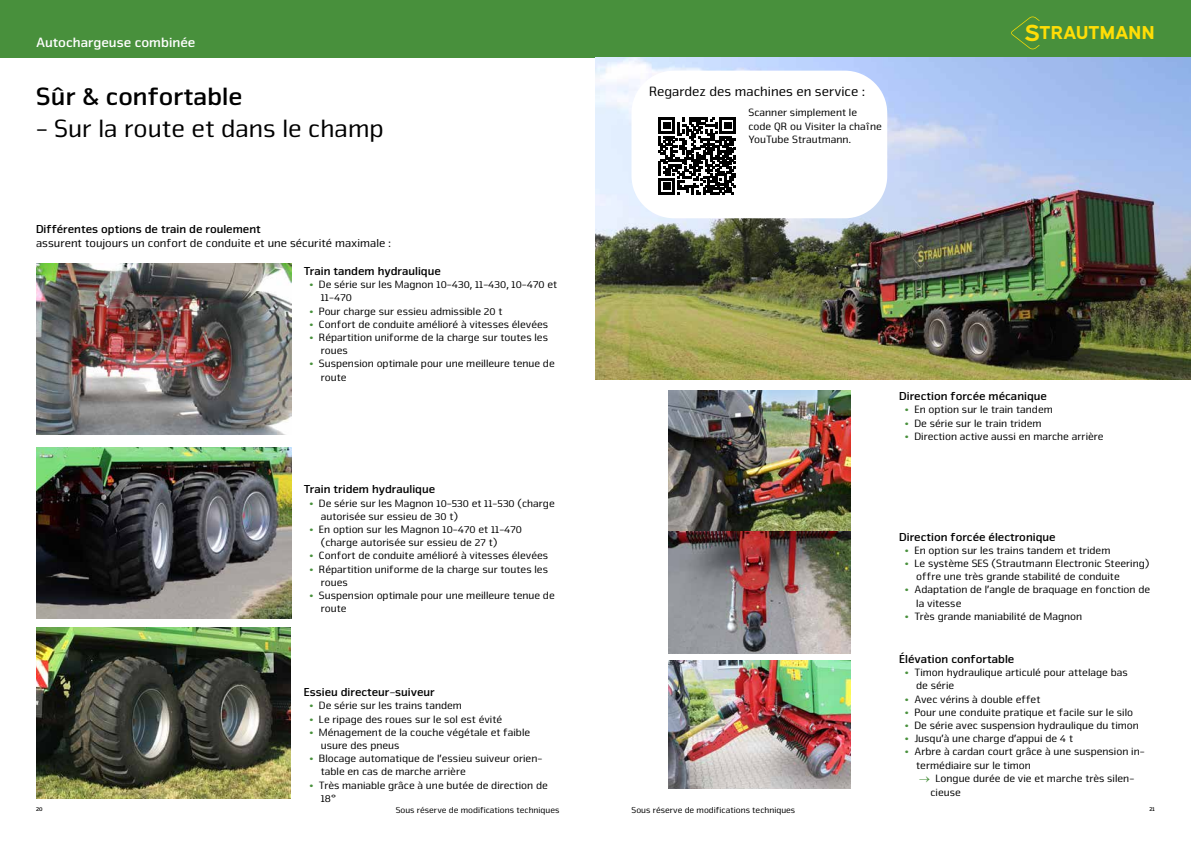
<style>
.page{position:relative;width:1191px;height:842px;background:#fff}
.page>*{position:absolute;margin:0;border:0;box-sizing:border-box;transform-origin:0 0}
.t1{font:26px "Nuri Pro";color:#000}
.t2{font:700 26px "Nuri Pro";color:#000}
.t3{font:700 18.7px "Expressway Rg";color:#ffdd06}
.t4{font:14px "Nuri Pro";color:#000}
.t5{font:700 14px "Nuri Pro";color:#fff}
.t6{font:700 12px "Nuri Pro";color:#000}
.t7{font:12px "Nuri Pro";color:#000}
.t8{font:11px/13.2px "Nuri Pro";color:#000}
.t9{font:9px "Nuri Pro";color:#000}
.t10{font:700 6px "Nuri Pro";color:#000}
.s1{font-weight:700;color:#48903c}
.s2{font-size:23.4px}
.s3{color:#48903c}
</style>
<div class="page">
<div style="left:0;top:0;width:1191px;height:57px;background:#48903c"></div>
<svg style="left:1011px;top:16px;width:28px;height:33px"></svg>
<img style="left:36px;top:628px;width:255px;height:170px">
<img style="left:36px;top:448px;width:256px;height:170px">
<img style="left:36px;top:264px;width:256px;height:170px">
<img style="left:595px;top:57px;width:596px;height:322px">
<div style="left:631px;top:71px;width:256px;height:147px;background:#fff;border-radius:43px"></div>
<svg style="left:658px;top:117px;width:78px;height:78px"></svg>
<img style="left:668px;top:661px;width:182px;height:127px">
<img style="left:668px;top:530px;width:182px;height:123px">
<img style="left:668px;top:391px;width:182px;height:139px">
<p class="t5" style="left:36px;top:34px;width:161px">Autochargeuse combinée</p>
<h1 class="t2" style="left:36px;top:81px;width:208px">Sûr &amp; confortable</h1>
<h1 class="t1" style="left:36px;top:113px;width:349px">- Sur la route et dans le champ</h1>
<p class="t6" style="left:36px;top:221px;width:226px">Différentes options de train de roulement</p>
<p class="t7" style="left:36px;top:236px;width:356px">assurent toujours un confort de conduite et une sécurité maximale :</p>
<p class="t6" style="left:304px;top:264px;width:138px">Train tandem hydraulique</p>
<p class="t8" style="left:321px;top:278px;width:238px;text-indent:-11px"><span class="s1">•</span> De série sur les Magnon 10-430, 11-430, 10-470 et<br>11-470</p>
<p class="t8" style="left:309px;top:304px;width:195px"><span class="s1">•</span> Pour charge sur essieu admissible 20 t</p>
<p class="t8" style="left:309px;top:318px;width:240px"><span class="s1">•</span> Confort de conduite amélioré à vitesses élevées</p>
<p class="t8" style="left:321px;top:331px;width:229px;text-indent:-11px"><span class="s1">•</span> Répartition uniforme de la charge sur toutes les roues</p>
<p class="t8" style="left:321px;top:357px;width:235px;text-indent:-11px"><span class="s1">•</span> Suspension optimale pour une meilleure tenue de route</p>
<p class="t6" style="left:304px;top:482px;width:133px">Train tridem hydraulique</p>
<p class="t8" style="left:321px;top:496px;width:235px;text-indent:-11px"><span class="s1">•</span> De série sur les Magnon 10-530 et 11-530 (charge autorisée sur essieu de 30 t)</p>
<p class="t8" style="left:321px;top:523px;width:203px;text-indent:-11px"><span class="s1">•</span> En option sur les Magnon 10-470 et 11-470 (charge autorisée sur essieu de 27 t)</p>
<p class="t8" style="left:309px;top:549px;width:240px"><span class="s1">•</span> Confort de conduite amélioré à vitesses élevées</p>
<p class="t8" style="left:321px;top:562px;width:229px;text-indent:-11px"><span class="s1">•</span> Répartition uniforme de la charge sur toutes les roues</p>
<p class="t8" style="left:321px;top:589px;width:235px;text-indent:-11px"><span class="s1">•</span> Suspension optimale pour une meilleure tenue de route</p>
<p class="t6" style="left:304px;top:685px;width:133px">Essieu directeur-suiveur</p>
<p class="t8" style="left:309px;top:699px;width:154px"><span class="s1">•</span> De série sur les trains tandem</p>
<p class="t8" style="left:309px;top:712px;width:194px"><span class="s1">•</span> Le ripage des roues sur le sol est évité</p>
<p class="t8" style="left:321px;top:726px;width:211px;text-indent:-11px"><span class="s1">•</span> Ménagement de la couche végétale et faible usure des pneus</p>
<p class="t8" style="left:321px;top:752px;width:223px;text-indent:-11px"><span class="s1">•</span> Blocage automatique de l’essieu suiveur orien&shy;table en cas de marche arrière</p>
<p class="t8" style="left:321px;top:778px;width:228px;text-indent:-11px"><span class="s1">•</span> Très maniable grâce à une butée de direction de<br>18°</p>
<p class="t4" style="left:649px;top:84px;width:217px">Regardez des machines en service :</p>
<p class="t8" style="left:748px;top:106px;width:135px">Scanner simplement le code QR ou Visiter la chaîne<br>YouTube Strautmann.</p>
<h2 class="t3" style="left:1024px;top:18px;width:132px"><span class="s2">S</span>TRAUTMANN</h2>
<p class="t6" style="left:899px;top:389px;width:149px">Direction forcée mécanique</p>
<p class="t8" style="left:905px;top:403px;width:149px"><span class="s1">•</span> En option sur le train tandem</p>
<p class="t8" style="left:905px;top:416px;width:138px"><span class="s1">•</span> De série sur le train tridem</p>
<p class="t8" style="left:905px;top:430px;width:200px"><span class="s1">•</span> Direction active aussi en marche arrière</p>
<p class="t6" style="left:899px;top:529px;width:158px">Direction forcée électronique</p>
<p class="t8" style="left:905px;top:544px;width:207px"><span class="s1">•</span> En option sur les trains tandem et tridem</p>
<p class="t8" style="left:916px;top:557px;width:235px;text-indent:-11px"><span class="s1">•</span> Le système SES (Strautmann Electronic Steering) offre une très grande stabilité de conduite</p>
<p class="t8" style="left:916px;top:583px;width:235px;text-indent:-11px"><span class="s1">•</span> Adaptation de l’angle de braquage en fonction de la vitesse</p>
<p class="t8" style="left:905px;top:610px;width:179px"><span class="s1">•</span> Très grande maniabilité de Magnon</p>
<p class="t6" style="left:899px;top:652px;width:117px">Élévation confortable</p>
<p class="t8" style="left:916px;top:666px;width:213px;text-indent:-11px"><span class="s1">•</span> Timon hydraulique articulé pour attelage bas de série</p>
<p class="t8" style="left:905px;top:692px;width:137px"><span class="s1">•</span> Avec vérins à double effet</p>
<p class="t8" style="left:905px;top:706px;width:230px"><span class="s1">•</span> Pour une conduite pratique et facile sur le silo</p>
<p class="t8" style="left:905px;top:719px;width:235px"><span class="s1">•</span> De série avec suspension hydraulique du timon</p>
<p class="t8" style="left:905px;top:732px;width:170px"><span class="s1">•</span> Jusqu’à une charge d’appui de 4 t</p>
<p class="t8" style="left:916px;top:745px;width:230px;text-indent:-11px"><span class="s1">•</span> Arbre à cardan court grâce à une suspension in&shy;termédiaire sur le timon</p>
<p class="t8" style="left:930px;top:771px;width:205px;line-height:14.4px;text-indent:-11px"><span class="s3">→</span> Longue durée de vie et marche très silen&shy;cieuse</p>
<p class="t9" style="left:396px;top:805px;width:165px">Sous réserve de modifications techniques</p>
<p class="t9" style="left:631px;top:805px;width:165px">Sous réserve de modifications techniques</p>
<p class="t10" style="left:36px;top:805px;width:8px">20</p>
<p class="t10" style="left:1149px;top:805px;width:7px">21</p>
</div>
